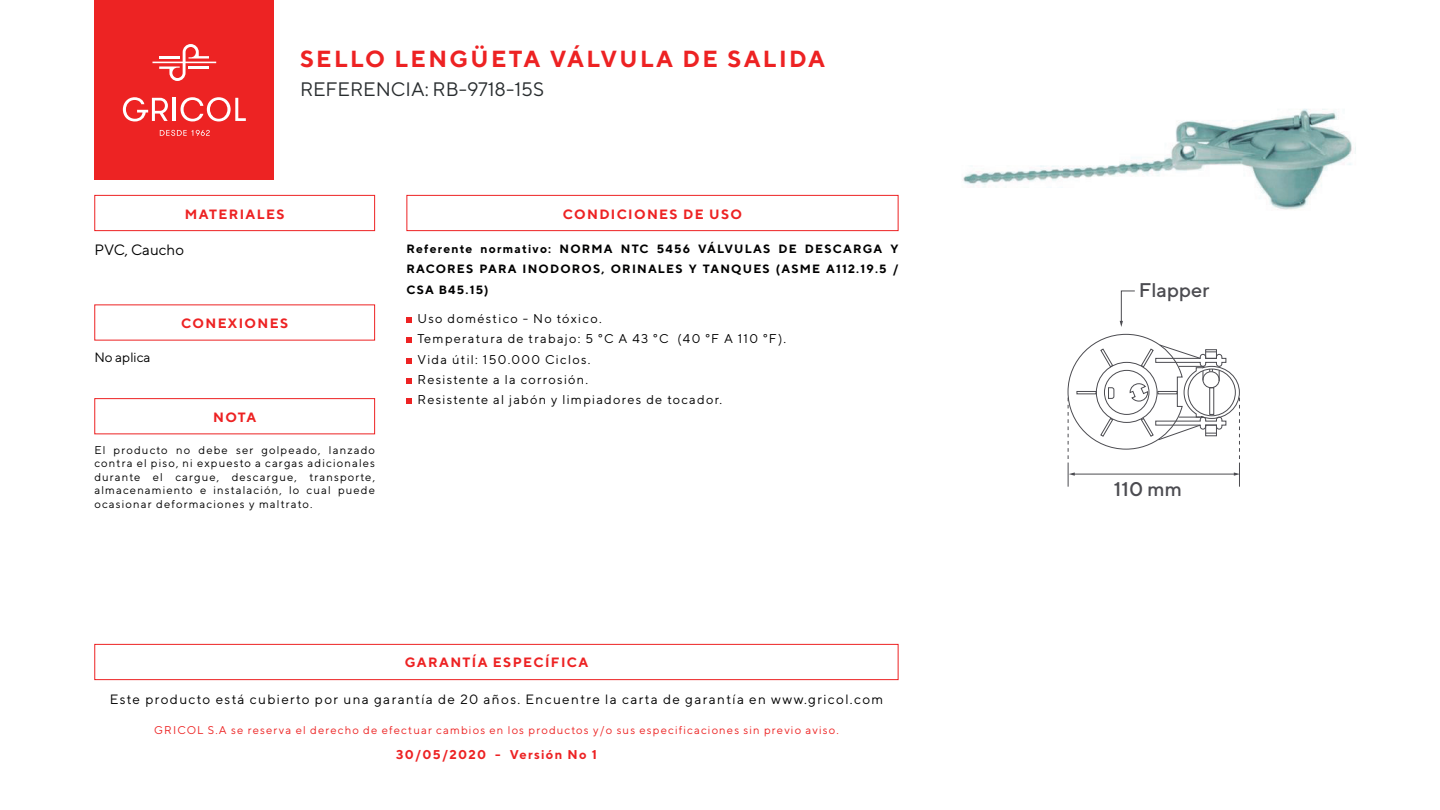
<style>
.page{position:relative;width:1440px;height:810px;background:#fff}
.page>*{position:absolute;margin:0;border:0;box-sizing:border-box;transform-origin:0 0}
.t1{font:700 23.25px "TT Norms";letter-spacing:.1em;color:#ed2223}
.t2{font:500 19.8px "TT Norms";color:#4c4c51}
.t3{font:19.5px "TT Norms";color:#292d2f}
.t4{font:15px "TT Norms";color:#000001}
.t5{font:13.5px "TT Norms";letter-spacing:.1em;color:#000001}
.t6{font:700 13.5px "TT Norms";letter-spacing:.1em;color:#ed2223}
.t7{font:13.5px "TT Norms";color:#000001}
.t8{font:12.75px/20.2px "TT Norms";letter-spacing:.1em;color:#000001}
.t9{font:700 12.75px "TT Norms";letter-spacing:.1em;color:#ed2223}
.t10{font:700 12px/20.2px "TT Norms";letter-spacing:.1em;color:#000001;text-align:justify}
.t11{font:11.25px/13.5px "TT Norms";letter-spacing:.1em;color:#000001;text-align:justify}
.t12{font:11.25px "TT Norms";letter-spacing:.1em;color:#ed2323}
</style>
<div class="page">
<div style="left:94px;top:0;width:180px;height:180px;background:#ed2323"></div>
<svg style="left:152px;top:44px;width:64px;height:37px"></svg>
<svg style="left:123px;top:97px;width:45px;height:24px"></svg>
<hr style="left:173px;top:98px;width:3px;height:23px;background:#fff">
<svg style="left:181px;top:97px;width:65px;height:24px"></svg>
<svg style="left:160px;top:130px;width:50px;height:6px"></svg>
<div style="left:94px;top:195px;width:281px;height:36px;border:1px solid #ed2223"></div>
<div style="left:94px;top:644px;width:804px;height:36px;border:1px solid #ed2223"></div>
<div style="left:406px;top:195px;width:492px;height:36px;border:1px solid #ed2223"></div>
<div style="left:94px;top:398px;width:281px;height:36px;border:1px solid #ed2223"></div>
<svg style="left:1067px;top:334px;width:173px;height:153px"></svg>
<svg style="left:1120px;top:290px;width:15px;height:37px"></svg>
<img style="left:963px;top:109px;width:393px;height:101px">
<svg style="left:406px;top:317px;width:6px;height:6px"></svg>
<svg style="left:406px;top:338px;width:6px;height:5px"></svg>
<svg style="left:406px;top:358px;width:6px;height:6px"></svg>
<svg style="left:406px;top:378px;width:6px;height:6px"></svg>
<svg style="left:406px;top:398px;width:6px;height:6px"></svg>
<h1 class="t1" style="left:300px;top:44px;width:527px">SELLO LENGÜETA VÁLVULA DE SALIDA</h1>
<h3 class="t3" style="left:300px;top:78px;width:246px">REFERENCIA: RB-9718-15S</h3>
<p class="t6" style="left:185px;top:206px;width:101px">MATERIALES</p>
<h3 class="t4" style="left:94px;top:240px;width:91px">PVC, Caucho</h3>
<p class="t7" style="left:94px;top:349px;width:58px">No aplica</p>
<p class="t6" style="left:181px;top:315px;width:108px">CONEXIONES</p>
<p class="t6" style="left:213px;top:409px;width:44px">NOTA</p>
<p class="t6" style="left:563px;top:206px;width:181px">CONDICIONES DE USO</p>
<p class="t10" style="left:406px;top:238px;width:494px">Referente normativo: NORMA NTC 5456 VÁLVULAS DE DESCARGA Y RACORES PARA INODOROS, ORINALES Y TANQUES (ASME A112.19.5 / CSA B45.15)</p>
<p class="t8" style="left:417px;top:308px;width:370px">Uso doméstico - No tóxico.<br>Temperatura de trabajo: 5 °C A 43 °C (40 °F A 110 °F).<br>Vida útil: 150.000 Ciclos.<br>Resistente a la corrosión.<br>Resistente al jabón y limpiadores de tocador.</p>
<p class="t11" style="left:94px;top:443px;width:282px">El producto no debe ser golpeado, lanzado contra el piso, ni expuesto a cargas adicionales durante el cargue, descargue, transporte, almacenamiento e instalación, lo cual puede ocasionar deformaciones y maltrato.</p>
<p class="t6" style="left:405px;top:654px;width:185px">GARANTÍA ESPECÍFICA</p>
<p class="t5" style="left:110px;top:691px;width:775px">Este producto está cubierto por una garantía de 20 años. Encuentre la carta de garantía en www.gricol.com</p>
<p class="t12" style="left:154px;top:723px;width:686px">GRICOL S.A se reserva el derecho de efectuar cambios en los productos y/o sus especificaciones sin previo aviso.</p>
<p class="t9" style="left:396px;top:747px;width:202px">30/05/2020 - Versión No 1</p>
<h2 class="t2" style="left:1139px;top:278px;width:72px">Flapper</h2>
<h2 class="t2" style="left:1114px;top:476px;width:69px">110 mm</h2>
</div>
